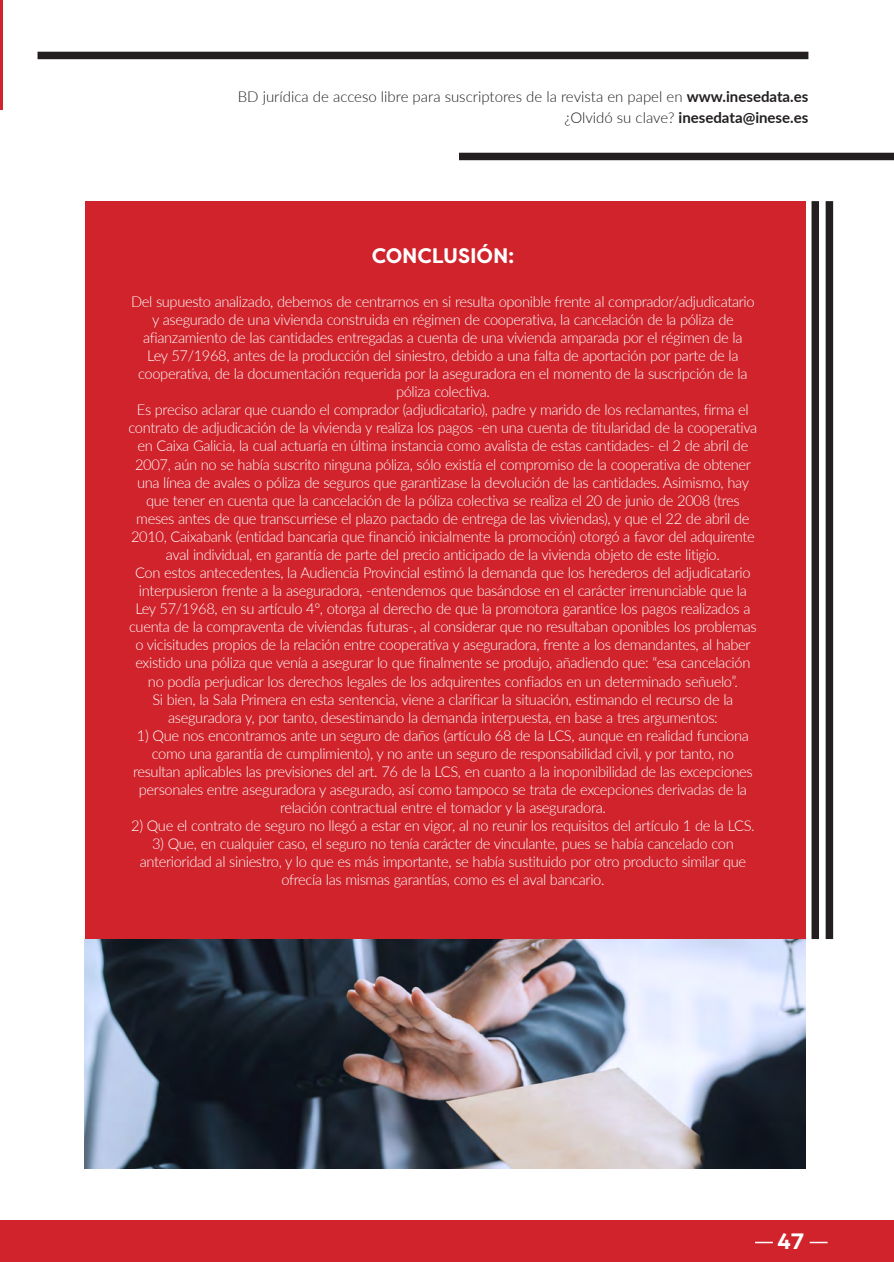
<style>
.page{position:relative;width:894px;height:1262px;background:#fff}
.page>*{position:absolute;margin:0;border:0;box-sizing:border-box;transform-origin:0 0}
.t1{font:700 24px "Arboria";color:#fff}
.Resumen{font:700 21px "Filson Pro";letter-spacing:-.005em;color:#fff}
.Resumen-2{font:300 15px/18.1px "Lato";letter-spacing:-.025em;color:#fff;text-align:center}
.t2{font:300 15px/21.6px "Lato";color:#231f20;text-align:right}
.s1{font-weight:700}
</style>
<div class="page">
<div style="left:38px;top:52px;width:770px;height:7px;background:#231f20"></div>
<hr style="left:0;top:0;width:3px;height:110px;background:#d0232c">
<div style="left:459px;top:153px;width:434px;height:7px;background:#231f20"></div>
<div style="left:0;top:1219px;width:893px;height:43px;background:#d0232c"></div>
<svg style="left:755px;top:1241px;width:17px;height:2px"></svg>
<svg style="left:809px;top:1241px;width:18px;height:2px"></svg>
<div style="left:85px;top:201px;width:720px;height:738px;background:#d0232c"></div>
<div style="left:811px;top:201px;width:8px;height:738px;background:#231f20"></div>
<div style="left:825px;top:201px;width:8px;height:738px;background:#231f20"></div>
<img style="left:85px;top:939px;width:720px;height:229px">
<p class="t2" style="left:238px;top:85px;width:572px">BD jurídica de acceso libre para suscriptores de la revista en papel en <span class="s1">www.inesedata.es </span>¿Olvidó su clave? <span class="s1">inesedata@inese.es</span></p>
<p class="Resumen" style="left:372px;top:243px;width:144px">CONCLUSIÓN:</p>
<p class="Resumen-2" style="left:131px;top:292px;width:625px">Del supuesto analizado, debemos de centrarnos en si resulta oponible frente al comprador/adjudicatario y asegurado de una vivienda construida en régimen de cooperativa, la cancelación de la póliza de afianzamiento de las cantidades entregadas a cuenta de una vivienda amparada por el régimen de la Ley 57/1968, antes de la producción del siniestro, debido a una falta de aportación por parte de la cooperativa, de la documentación requerida por la aseguradora en el momento de la suscripción de la póliza colectiva.</p>
<p class="Resumen-2" style="left:128px;top:400px;width:630px">Es preciso aclarar que cuando el comprador (adjudicatario), padre y marido de los reclamantes, firma el contrato de adjudicación de la vivienda y realiza los pagos -en una cuenta de titularidad de la cooperativa en Caixa Galicia, la cual actuaría en última instancia como avalista de estas cantidades- el 2 de abril de 2007, aún no se había suscrito ninguna póliza, sólo existía el compromiso de la cooperativa de obtener una línea de avales o póliza de seguros que garantizase la devolución de las cantidades. Asimismo, hay que tener en cuenta que la cancelación de la póliza colectiva se realiza el 20 de junio de 2008 (tres meses antes de que transcurriese el plazo pactado de entrega de las viviendas), y que el 22 de abril de 2010, Caixabank (entidad bancaria que financió inicialmente la promoción) otorgó a favor del adquirente aval individual, en garantía de parte del precio anticipado de la vivienda objeto de este litigio.</p>
<p class="Resumen-2" style="left:129px;top:563px;width:629px">Con estos antecedentes, la Audiencia Provincial estimó la demanda que los herederos del adjudicatario interpusieron frente a la aseguradora, -entendemos que basándose en el carácter irrenunciable que la Ley 57/1968, en su artículo 4º, otorga al derecho de que la promotora garantice los pagos realizados a cuenta de la compraventa de viviendas futuras-, al considerar que no resultaban oponibles los problemas o vicisitudes propios de la relación entre cooperativa y aseguradora, frente a los demandantes, al haber existido una póliza que venía a asegurar lo que finalmente se produjo, añadiendo que: “esa cancelación no podía perjudicar los derechos legales de los adquirentes confiados en un determinado señuelo”.</p>
<p class="Resumen-2" style="left:152px;top:689px;width:582px">Si bien, la Sala Primera en esta sentencia, viene a clarificar la situación, estimando el recurso de la aseguradora y, por tanto, desestimando la demanda interpuesta, en base a tres argumentos:</p>
<p class="Resumen-2" style="left:133px;top:726px;width:621px">1) Que nos encontramos ante un seguro de daños (artículo 68 de la LCS, aunque en realidad funciona como una garantía de cumplimiento), y no ante un seguro de responsabilidad civil, y por tanto, no resultan aplicables las previsiones del art. 76 de la LCS, en cuanto a la inoponibilidad de las excepciones personales entre aseguradora y asegurado, así como tampoco se trata de excepciones derivadas de la relación contractual entre el tomador y la aseguradora.</p>
<p class="Resumen-2" style="left:131px;top:816px;width:625px">2) Que el contrato de seguro no llegó a estar en vigor, al no reunir los requisitos del artículo 1 de la LCS.</p>
<p class="Resumen-2" style="left:140px;top:834px;width:608px">3) Que, en cualquier caso, el seguro no tenía carácter de vinculante, pues se había cancelado con anterioridad al siniestro, y lo que es más importante, se había sustituido por otro producto similar que ofrecía las mismas garantías, como es el aval bancario.</p>
<h1 class="t1" style="left:777px;top:1224px;width:29px">47</h1>
</div>
